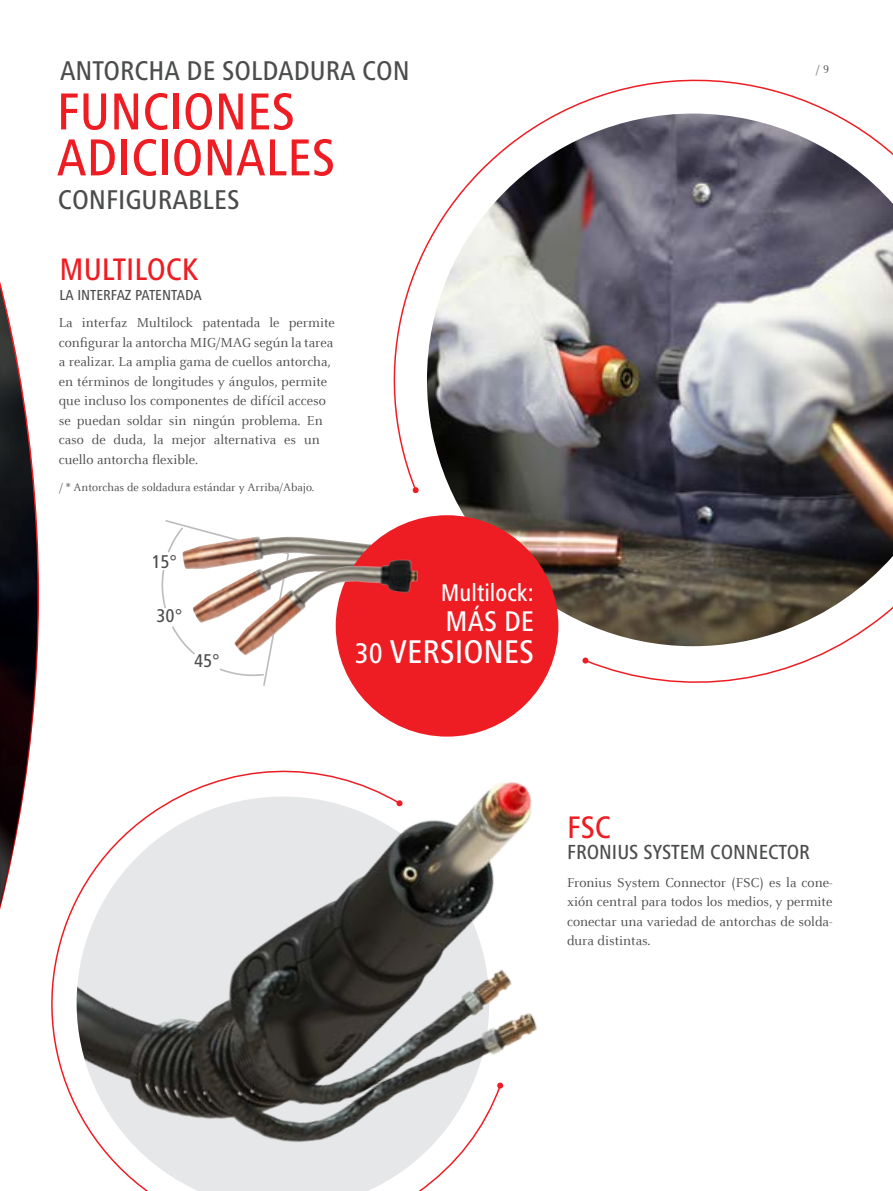
<style>
.page{position:relative;width:893px;height:1191px;background:#fff}
.page>*{position:absolute;margin:0;border:0;box-sizing:border-box;transform-origin:0 0}
.t1{font:500 condensed 53.85px/45.9px "Frutiger Next LTW1 G";color:#ee1d23}
.t2{font:500 condensed 34.05px "Frutiger Next LTW1 G";color:#fff}
.t3{font:500 condensed 32.25px "Frutiger Next LTW1 G";color:#ee1d23}
.t4{font:500 condensed 29.55px "Frutiger Next LTW1 G";color:#fff}
.t5{font:500 condensed 28.05px "Frutiger Next LTW1 G";color:#4b4c4d}
.t6{font:500 condensed 24.9px "Frutiger Next LTW1 G";color:#fff}
.t7{font:500 condensed 21.15px "Frutiger Next LTW1 G";color:#4b4c4d}
.t8{font:500 condensed 19.2px "Frutiger Next LTW1 G";color:#4b4c4d}
.t9{font:500 condensed 15px "Frutiger Next LTW1 G";color:#4b4c4d}
.t10{font:14.25px/19.5px "Celeste Offc Pro";color:#4b4c4d;text-align:justify}
.t11{font:12px "Celeste Offc Pro";color:#4b4c4d}
.s1{font-size:29.55px}
</style>
<div class="page">
<svg style="left:0;top:281px;width:39px;height:629px"></svg>
<svg style="left:0;top:478px;width:38px;height:429px;background:#2c2226"></svg>
<svg style="left:372px;top:79px;width:467px;height:604px"></svg>
<svg style="left:582px;top:657px;width:7px;height:7px"></svg>
<svg style="left:412px;top:487px;width:7px;height:6px"></svg>
<img style="left:427px;top:114px;width:466px;height:532px">
<svg style="left:161px;top:520px;width:110px;height:150px"></svg>
<img style="left:183px;top:536px;width:188px;height:33px">
<img style="left:192px;top:555px;width:169px;height:68px">
<svg style="left:21px;top:758px;width:18px;height:152px"></svg>
<img style="left:51px;top:670px;width:584px;height:521px">
<div style="left:336px;top:515px;width:222px;height:221px;background:#ee1d23;border-radius:50%"></div>
<img style="left:234px;top:559px;width:184px;height:97px">
<h3 class="t5" style="left:120px;top:54px;width:258px">RCHA DE SOLDADURA CON</h3>
<h1 class="t1" style="left:57px;top:89px;width:231px">FUNCIONES<br>ADICIONALES</h1>
<h3 class="t5" style="left:60px;top:54px;width:31px">ANTO</h3>
<p class="t11" style="left:816px;top:61px;width:14px">/ 9</p>
<h3 class="t5" style="left:58px;top:184px;width:157px">CON FIGURABLES</h3>
<h3 class="t3" style="left:59px;top:251px;width:140px">MULTILOCK</h3>
<p class="t9" style="left:59px;top:286px;width:98px">LA INTE RFAZ PATENT</p>
<p class="t9" style="left:177px;top:286px;width:27px">ADA</p>
<p class="t10" style="left:59px;top:312px;width:278px;text-align:left">La interfaz Multilock patentada le permite configurar la antorcha MIG/MAG según la tarea a realizar. La amplia gama de cuellos antorcha, en términos de longitudes y ángulos, permite que incluso los componentes de difícil acceso se puedan soldar sin ningún problema. En caso de duda, la mejor alternativa es un cuello antorcha flexible.</p>
<p class="t11" style="left:59px;top:480px;width:256px">/ * Antorchas de soldadura estándar y Arriba/Abajo.</p>
<h3 class="t8" style="left:151px;top:550px;width:27px">15°</h3>
<h3 class="t8" style="left:156px;top:605px;width:27px">30°</h3>
<h3 class="t8" style="left:194px;top:650px;width:27px">45°</h3>
<h3 class="t6" style="left:441px;top:579px;width:94px">Multilock:</h3>
<h2 class="t2" style="left:355px;top:632px;width:127px"><span class="s1">30</span> VERSIONES</h2>
<h3 class="t4" style="left:446px;top:604px;width:86px">MÁS DE</h3>
<h3 class="t3" style="left:567px;top:808px;width:29px">FSC</h3>
<h3 class="t7" style="left:567px;top:839px;width:87px">FRONIUS SYSTE</h3>
<h3 class="t7" style="left:689px;top:839px;width:33px">M CONNECTO</h3>
<h3 class="t7" style="left:799px;top:839px;width:12px">R</h3>
<p class="t10" style="left:567px;top:872px;width:267px">Fronius System Connector (FSC) es la cone&shy;xión central para todos los medios, y permite conectar una variedad de antorchas de solda&shy;dura distintas.</p>
</div>
